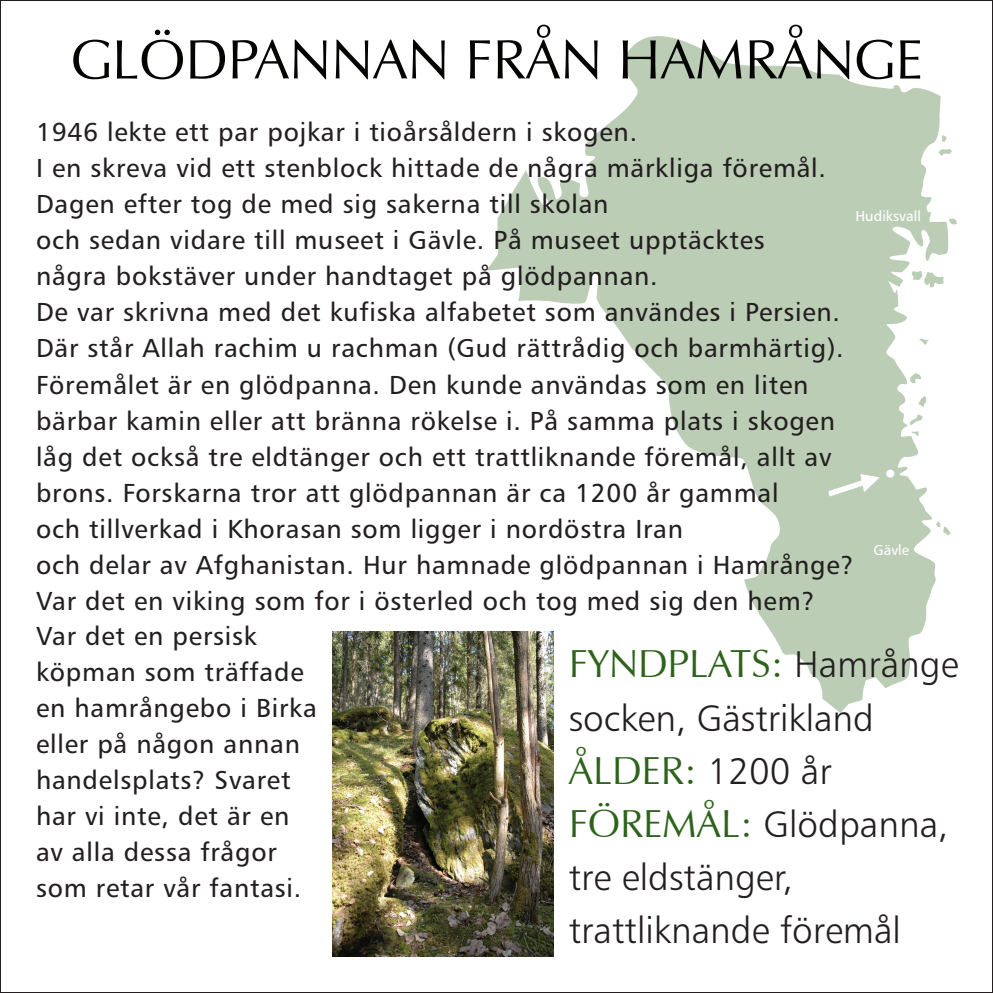
<style>
.page{position:relative;width:993px;height:993px;background:#fff}
.page>*{position:absolute;margin:0;border:0;box-sizing:border-box;transform-origin:0 0}
.t1{font:56px "Zapf Humanist 601 BT";color:#040503}
.t2{font:39px "Zapf Humanist 601 BT";color:#2d631a}
.t3{font:37px/53px "Humanist 777 BT Light B";color:#231f20}
.t4{font:26px/36px "Humanist 777 BT Roman B";letter-spacing:.03em;color:#231f20}
.t5{font:14.4px "Humanist 777 BT Roman B";color:#fff}
.s1{font-family:"Humanist 777 BT Light B";font-size:37px;color:#231f20}
.s2{font-family:"Zapf Humanist 601 BT";font-size:39px;color:#2d631a}
</style>
<div class="page">
<svg style="left:487px;top:36px;width:461px;height:676px;fill:#bccdb6"></svg>
<svg style="left:938px;top:134px;width:13px;height:22px"></svg>
<svg style="left:949px;top:218px;width:8px;height:7px"></svg>
<svg style="left:910px;top:269px;width:33px;height:19px"></svg>
<svg style="left:917px;top:338px;width:12px;height:7px"></svg>
<svg style="left:909px;top:373px;width:13px;height:10px"></svg>
<svg style="left:918px;top:396px;width:8px;height:11px"></svg>
<svg style="left:909px;top:414px;width:12px;height:23px"></svg>
<svg style="left:935px;top:519px;width:15px;height:16px"></svg>
<img style="left:332px;top:631px;width:221px;height:325px">
<svg style="left:828px;top:474px;width:51px;height:22px"></svg>
<svg style="left:885px;top:469px;width:9px;height:8px"></svg>
<h1 class="t1" style="left:71px;top:25px;width:853px">GLÖDPANNAN FRÅN HAMRÅNGE</h1>
<p class="t4" style="left:36px;top:114px;width:819px">1946 lekte ett par pojkar i tioårsåldern i skogen.<br>I en skreva vid ett stenblock hittade de några märkliga föremål.<br>Dagen efter tog de med sig sakerna till skolan<br>och sedan vidare till museet i Gävle. På museet upptäcktes<br>några bokstäver under handtaget på glödpannan.<br>De var skrivna med det kufiska alfabetet som användes i Persien.<br>Där står Allah rachim u rachman (Gud rättrådig och barmhärtig).<br>Föremålet är en glödpanna. Den kunde användas som en liten bärbar kamin eller att bränna rökelse i. På samma plats i skogen låg det också tre eldtänger och ett trattliknande föremål, allt av brons. Forskarna tror att glödpannan är ca 1200 år gammal<br>och tillverkad i Khorasan som ligger i nordöstra Iran<br>och delar av Afghanistan. Hur hamnade glödpannan i Hamrånge?<br>Var det en viking som for i österled och tog med sig den hem?</p>
<p class="t5" style="left:855px;top:207px;width:67px">Hudiksvall</p>
<p class="t5" style="left:873px;top:541px;width:37px">Gävle</p>
<p class="t4" style="left:36px;top:617px;width:282px">Var det en persisk köpman som träffade en hamrångebo i Birka eller på någon annan handelsplats? Svaret har vi inte, det är en av alla dessa frågor som retar vår fantasi.</p>
<h2 class="t2" style="left:568px;top:639px;width:391px">FYNDPLATS: <span class="s1">Hamrånge</span></h2>
<h3 class="t3" style="left:568px;top:690px;width:307px">socken, Gästrikland</h3>
<h2 class="t2" style="left:568px;top:745px;width:264px">ÅLDER: <span class="s1">1200 år</span></h2>
<h3 class="t3" style="left:568px;top:796px;width:381px"><span class="s2">FÖREMÅL:</span> Glödpanna, tre eldstänger, trattliknande föremål</h3>
</div>
